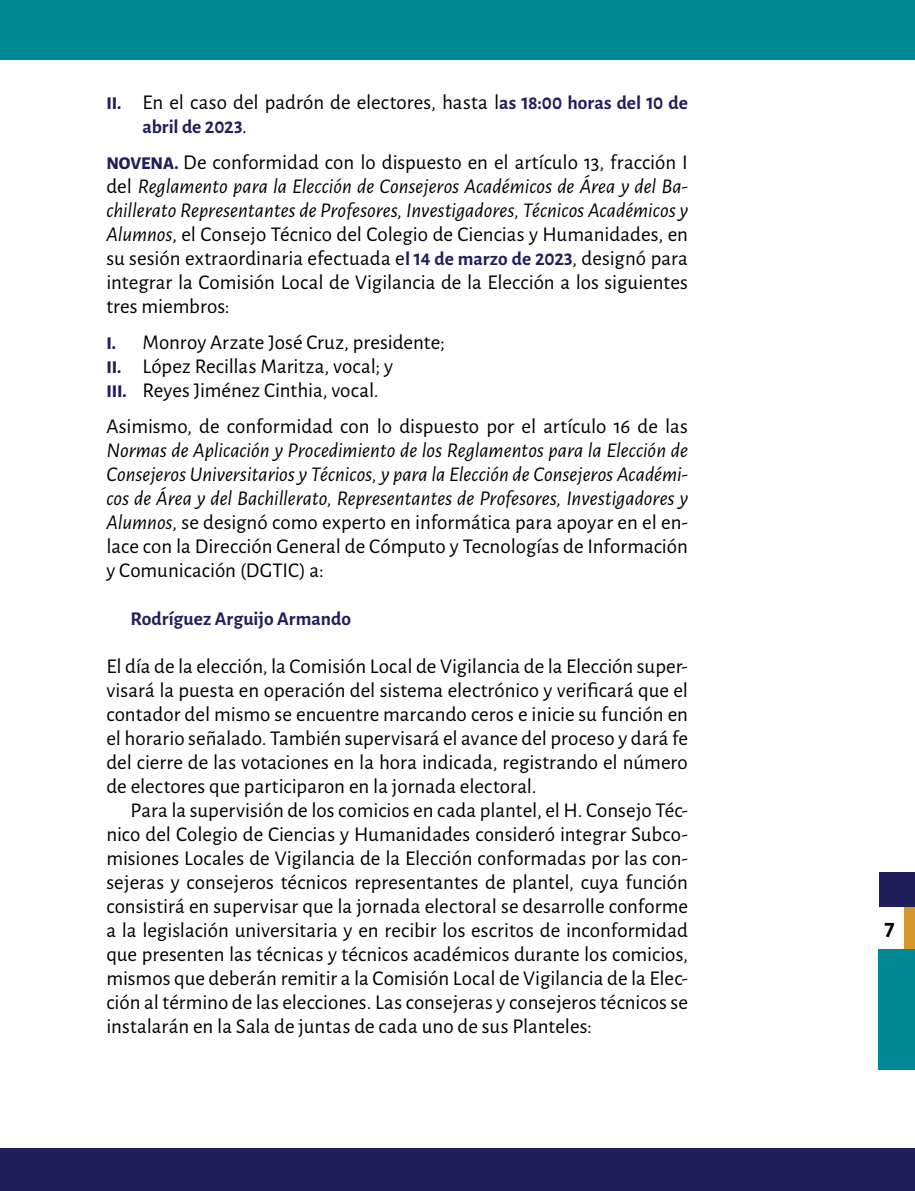
<style>
.page{position:relative;width:915px;height:1191px;background:#fff}
.page>*{position:absolute;margin:0;border:0;box-sizing:border-box;transform-origin:0 0}
.t1{font:700 24px "Alegreya Sans";color:#000}
.t2{font:21px/24px "Alegreya Sans";color:#000;text-align:justify}
.t3{font:italic 21px/24px "Alegreya Sans";color:#000;text-align:justify}
.t4{font:700 19.5px "Alegreya Sans";color:#201f5c}
.s1{font-weight:800;font-size:18px;color:#201f5c}
.s2{font-weight:700;font-size:19.5px;color:#201f5c}
.s3{font-weight:400;font-size:21px;color:#000}
.s4{font-style:italic}
.s5{font-style:normal}
</style>
<div class="page">
<div style="left:904px;top:895px;width:10px;height:56px;background:#d4972c"></div>
<div style="left:877px;top:949px;width:37px;height:120px;background:#008994"></div>
<div style="left:879px;top:872px;width:35px;height:34px;background:#201f5c"></div>
<div style="left:0;top:0;width:914px;height:60px;background:#008994"></div>
<div style="left:0;top:1147px;width:914px;height:44px;background:#201f5c"></div>
<p class="t2" style="left:106px;top:89px;width:583px"><span class="s1">II.</span> En el caso del padrón de electores, hasta l<span class="s2">as 18:00 horas del 10 de</span></p>
<p class="t4" style="left:142px;top:113px;width:106px">abril de 2023<span class="s3">.</span></p>
<p class="t2" style="left:106px;top:149px;width:583px"><span class="s1">NOVENA.</span> De conformidad con lo dispuesto en el artículo 13, fracción I del <span class="s4">Reglamento para la Elección de Consejeros Académicos de Área y del Ba&shy;chillerato Representantes de Profesores, Investigadores, Técnicos Académicos y Alumnos</span>, el Consejo Técnico del Colegio de Ciencias y Humanidades, en su sesión extraordinaria efectuada e<span class="s2">l 14 de marzo de 2023</span>, designó para integrar la Comisión Local de Vigilancia de la Elección a los siguientes tres miembros:</p>
<p class="t2" style="left:106px;top:329px;width:340px;text-align:left"><span class="s1">I.</span> Monroy Arzate José Cruz, presidente;<br><span class="s1">II.</span> López Recillas Maritza, vocal; y<br><span class="s1">III.</span> Reyes Jiménez Cinthia, vocal.</p>
<p class="t2" style="left:106px;top:413px;width:583px">Asimismo, de conformidad con lo dispuesto por el artículo 16 de las</p>
<p class="t3" style="left:106px;top:437px;width:583px">Normas de Aplicación y Procedimiento de los Reglamentos para la Elección de Consejeros Universitarios y Técnicos, y para la Elección de Consejeros Académi&shy;cos de Área y del Bachillerato, Representantes de Profesores, Investigadores y Alumnos<span class="s5">, se designó como experto en informática para apoyar en el en&shy;lace con la Dirección General de Cómputo y Tecnologías de Información y Comunicación (DGTIC) a:</span></p>
<p class="t4" style="left:130px;top:605px;width:222px">Rodríguez Arguijo Armando</p>
<p class="t2" style="left:106px;top:653px;width:583px">El día de la elección, la Comisión Local de Vigilancia de la Elección super&shy;visará la puesta en operación del sistema electrónico y verificará que el contador del mismo se encuentre marcando ceros e inicie su función en el horario señalado. También supervisará el avance del proceso y dará fe del cierre de las votaciones en la hora indicada, registrando el número de electores que participaron en la jornada electoral.</p>
<p class="t2" style="left:106px;top:797px;width:583px;text-indent:24px">Para la supervisión de los comicios en cada plantel, el H. Consejo Téc&shy;nico del Colegio de Ciencias y Humanidades consideró integrar Subco&shy;misiones Locales de Vigilancia de la Elección conformadas por las con&shy;sejeras y consejeros técnicos representantes de plantel, cuya función consistirá en supervisar que la jornada electoral se desarrolle conforme a la legislación universitaria y en recibir los escritos de inconformidad que presenten las técnicas y técnicos académicos durante los comicios, mismos que deberán remitir a la Comisión Local de Vigilancia de la Elec&shy;ción al término de las elecciones. Las consejeras y consejeros técnicos se instalarán en la Sala de juntas de cada uno de sus Planteles:</p>
<p class="t1" style="left:884px;top:912px;width:12px">7</p>
</div>
